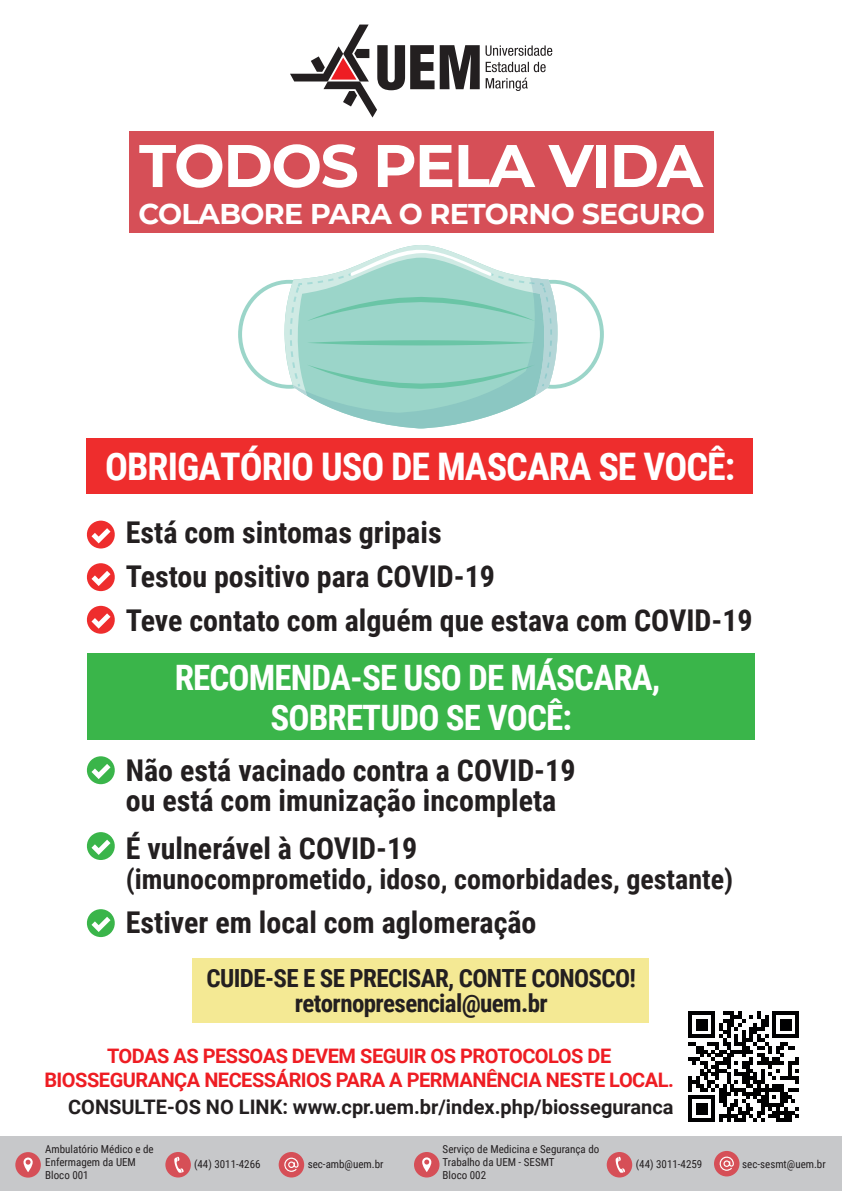
<style>
.page{position:relative;width:842px;height:1191px;background:#fff}
.page>*{position:absolute;margin:0;border:0;box-sizing:border-box;transform-origin:0 0}
.t1{font:700 60px "Montserrat";letter-spacing:-.025em;color:#fff}
.t2{font:700 38px "Roboto Condensed";letter-spacing:-.025em;color:#fff}
.t3{font:700 35px/40px "Roboto Condensed";letter-spacing:-.025em;color:#fff;text-align:center}
.t4{font:700 30px/44px "Roboto Condensed";color:#231f20}
.t5{font:700 28.5px "Montserrat";letter-spacing:-.025em;color:#fff}
.t6{font:700 28px "Roboto Condensed";color:#231f20}
.t7{font:700 25px/25px "Roboto Condensed";letter-spacing:-.025em;color:#231f20;text-align:center}
.t8{font:700 20px/24px "Roboto";letter-spacing:-.025em;color:#ee1d23;text-align:center}
.t9{font:700 20px "Roboto";color:#231f20}
.t10{font:11px/13.2px "Roboto Condensed";color:#231f20}
</style>
<div class="page">
<div style="left:86px;top:438px;width:667px;height:55px;background:#ee2d2d"></div>
<div style="left:87px;top:653px;width:667px;height:87px;background:#3ab54a"></div>
<div style="left:193px;top:958px;width:456px;height:64px;background:#f4e994"></div>
<svg style="left:86px;top:606px;width:29px;height:27px"></svg>
<svg style="left:86px;top:563px;width:29px;height:28px"></svg>
<svg style="left:86px;top:520px;width:29px;height:28px"></svg>
<svg style="left:86px;top:909px;width:29px;height:28px"></svg>
<svg style="left:86px;top:832px;width:29px;height:28px"></svg>
<svg style="left:86px;top:756px;width:29px;height:28px"></svg>
<svg style="left:290px;top:25px;width:262px;height:92px"></svg>
<div style="left:0;top:1136px;width:842px;height:55px;background:#c7c8ca"></div>
<div style="left:15px;top:1152px;width:26px;height:25px;background:#d64f57;border-radius:50%"></div>
<svg style="left:23px;top:1157px;width:10px;height:15px"></svg>
<div style="left:165px;top:1152px;width:26px;height:25px;background:#d64f57;border-radius:50%"></div>
<svg style="left:174px;top:1156px;width:10px;height:16px"></svg>
<div style="left:279px;top:1152px;width:25px;height:25px;background:#d64f57;border-radius:50%"></div>
<svg style="left:284px;top:1157px;width:15px;height:15px"></svg>
<div style="left:414px;top:1152px;width:25px;height:25px;background:#d64f57;border-radius:50%"></div>
<svg style="left:422px;top:1157px;width:9px;height:15px"></svg>
<div style="left:607px;top:1152px;width:25px;height:25px;background:#d64f57;border-radius:50%"></div>
<svg style="left:616px;top:1156px;width:9px;height:16px"></svg>
<div style="left:714px;top:1151px;width:25px;height:25px;background:#d64f57;border-radius:50%"></div>
<svg style="left:719px;top:1156px;width:15px;height:15px"></svg>
<div style="left:129px;top:131px;width:584px;height:101px;background:#d64f57"></div>
<svg style="left:688px;top:1011px;width:111px;height:111px"></svg>
<svg style="left:238px;top:249px;width:366px;height:179px"></svg>
<h1 class="t1" style="left:139px;top:122px;width:565px">TODOS PELA VIDA</h1>
<p class="t5" style="left:138px;top:194px;width:568px">COLABORE PARA O RETORNO SEGURO</p>
<p class="t2" style="left:105px;top:439px;width:631px">OBRIGATÓRIO USO DE MASCARA SE VOCÊ:</p>
<p class="t4" style="left:126px;top:509px;width:628px">Está com sintomas gripais<br>Testou positivo para COVID-19<br>Teve contato com alguém que estava com COVID-19</p>
<p class="t3" style="left:175px;top:656px;width:487px">RECOMENDA-SE USO DE MÁSCARA,<br>SOBRETUDO SE VOCÊ:</p>
<p class="t4" style="left:126px;top:754px;width:451px;line-height:30px">Não está vacinado contra a COVID-19 ou está com imunização incompleta</p>
<p class="t4" style="left:126px;top:825px;width:293px">É vulnerável à COVID-19</p>
<p class="t6" style="left:126px;top:859px;width:609px">(imunocomprometido, idoso, comorbidades, gestante)</p>
<p class="t4" style="left:126px;top:899px;width:412px">Estiver em local com aglomeração</p>
<p class="t7" style="left:206px;top:964px;width:431px">CUIDE-SE E SE PRECISAR, CONTE CONOSCO! retornopresencial@uem.br</p>
<p class="t8" style="left:44px;top:1043px;width:631px">TODAS AS PESSOAS DEVEM SEGUIR OS PROTOCOLOS DE<br>BIOSSEGURANÇA NECESSÁRIOS PARA A PERMANÊNCIA NESTE LOCAL.</p>
<p class="t9" style="left:68px;top:1093px;width:607px">CONSULTE-OS NO LINK: www.cpr.uem.br/index.php/biosseguranca</p>
<p class="t10" style="left:45px;top:1141px;width:110px">Ambulatório Médico e de<br>Enfermagem da UEM<br>Bloco 001</p>
<p class="t10" style="left:443px;top:1141px;width:158px">Serviço de Medicina e Segurança do<br>Trabalho da UEM - SESMT<br>Bloco 002</p>
<p class="t10" style="left:194px;top:1157px;width:68px">(44) 3011-4266</p>
<p class="t10" style="left:308px;top:1157px;width:77px">sec-amb@uem.br</p>
<p class="t10" style="left:636px;top:1157px;width:68px">(44) 3011-4259</p>
<p class="t10" style="left:742px;top:1157px;width:85px">sec-sesmt@uem.br</p>
</div>
